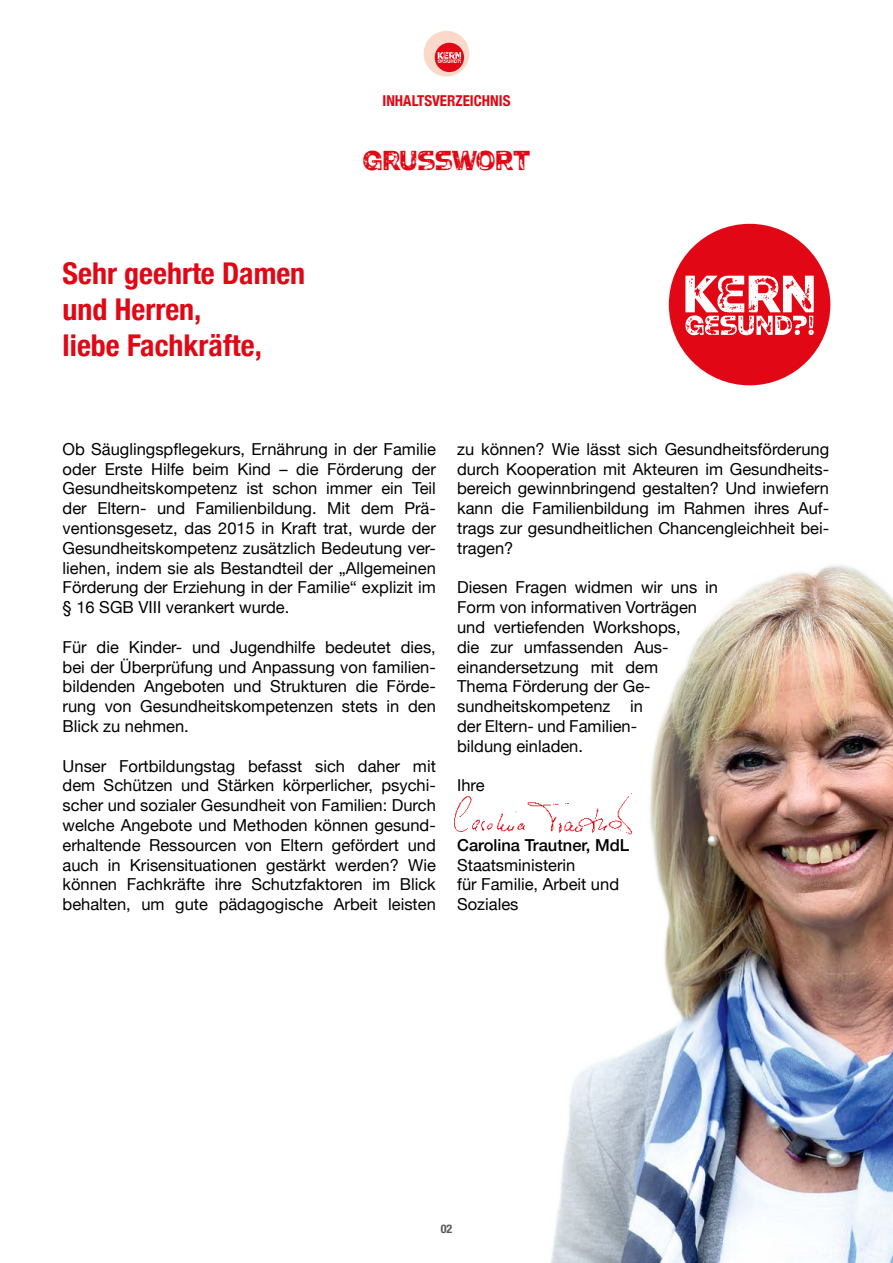
<style>
.page{position:relative;width:893px;height:1263px;background:#fff}
.page>*{position:absolute;margin:0;border:0;box-sizing:border-box;transform-origin:0 0}
.t1{font:700 condensed 30px/36px "Helvetica Neue";color:#e20714}
.t2{font:27px "Strenuous Cast";letter-spacing:-.015em;color:#e20714}
.t3{font:16.5px/19.8px "Helvetica Neue";color:#000;text-align:justify}
.t4{font:500 16.5px "Helvetica Neue";color:#000}
.t5{font:700 condensed 15px "Helvetica Neue";color:#e20714}
.t6{font:700 condensed 12px "Helvetica Neue";color:#575756}
</style>
<div class="page">
<div style="left:424px;top:31px;width:45px;height:46px;background:#fbd9ca;border-radius:50%"></div>
<div style="left:435px;top:43px;width:29px;height:29px;background:#e20714;border-radius:50%"></div>
<svg style="left:438px;top:52px;width:23px;height:11px"></svg>
<img style="left:551px;top:565px;width:342px;height:698px">
<img style="left:454px;top:788px;width:187px;height:50px">
<div style="left:669px;top:224px;width:161px;height:161px;background:#e20714;border-radius:50%"></div>
<svg style="left:685px;top:276px;width:129px;height:59px"></svg>
<p class="t5" style="left:382px;top:89px;width:129px">INHALTSVERZEICHNIS</p>
<h1 class="t1" style="left:63px;top:253px;width:244px">Sehr geehrte Damen und Herren,<br>liebe Fachkräfte,</h1>
<h2 class="t2" style="left:363px;top:144px;width:168px">GRUSSWORT</h2>
<p class="t3" style="left:63px;top:440px;width:375px">Ob Säuglingspflegekurs, Ernährung in der Familie oder Erste Hilfe beim Kind – die Förderung der Gesundheitskompetenz ist schon immer ein Teil der Eltern- und Familienbildung. Mit dem Prä&shy;ventionsgesetz, das 2015 in Kraft trat, wurde der Gesundheitskompetenz zusätzlich Bedeutung ver&shy;liehen, indem sie als Bestandteil der „Allgemeinen Förderung der Erziehung in der Familie“ explizit im § 16 SGB VIII verankert wurde.</p>
<p class="t3" style="left:63px;top:638px;width:375px">Für die Kinder- und Jugendhilfe bedeutet dies, bei der Überprüfung und Anpassung von familien&shy;bildenden Angeboten und Strukturen die Förde&shy;rung von Gesundheitskompetenzen stets in den Blick zu nehmen.</p>
<p class="t3" style="left:63px;top:757px;width:375px">Unser Fortbildungstag befasst sich daher mit dem Schützen und Stärken körperlicher, psychi&shy;scher und sozialer Gesundheit von Familien: Durch welche Angebote und Methoden können gesund&shy;erhaltende Ressourcen von Eltern gefördert und auch in Krisensituationen gestärkt werden? Wie können Fachkräfte ihre Schutzfaktoren im Blick behalten, um gute pädagogische Arbeit leisten</p>
<p class="t3" style="left:457px;top:440px;width:374px">zu können? Wie lässt sich Gesundheitsförderung durch Kooperation mit Akteuren im Gesundheits&shy;bereich gewinnbringend gestalten? Und inwiefern kann die Familienbildung im Rahmen ihres Auf&shy;trags zur gesundheitlichen Chancengleichheit bei&shy;tragen?</p>
<p class="t3" style="left:457px;top:579px;width:263px;text-align:left">Diesen Fragen widmen wir uns in<br>Form von informativen Vorträgen und vertiefenden Workshops,<br>die zur umfassenden Aus&shy;einandersetzung mit dem<br>Thema Förderung der Ge&shy;sundheitskompetenz in<br>der Eltern- und Familien-<br>bildung einladen.</p>
<p class="t3" style="left:457px;top:777px;width:29px">Ihre</p>
<p class="t4" style="left:457px;top:832px;width:174px">Carolina Trautner, MdL</p>
<p class="t3" style="left:457px;top:856px;width:163px;text-align:left">Staatsministerin<br>für Familie, Arbeit und<br>Soziales</p>
<p class="t6" style="left:441px;top:1219px;width:13px">02</p>
</div>
